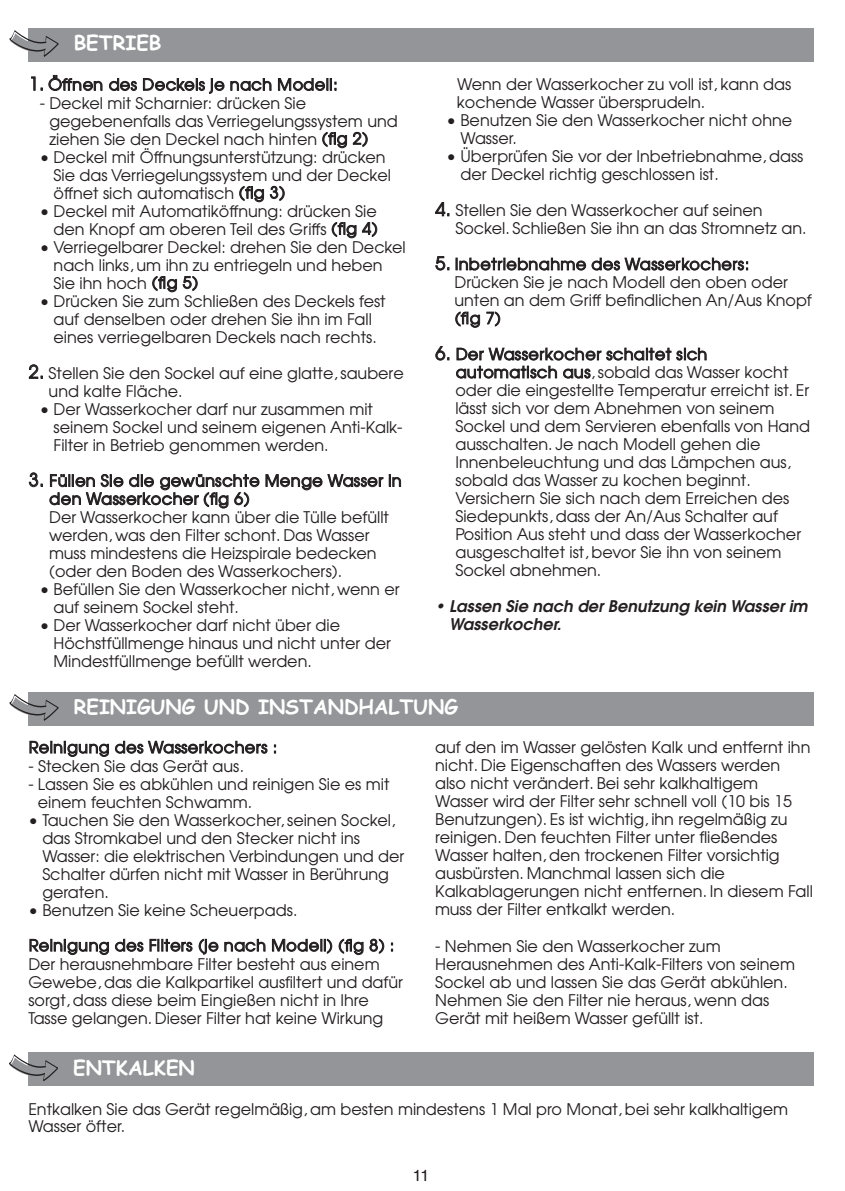
<style>
.page{position:relative;width:845px;height:1191px;background:#fff}
.page>*{position:absolute;margin:0;border:0;box-sizing:border-box;transform-origin:0 0}
.t1{font:700 20px "Comic Sans MS";color:#fff}
.t2{font:16px/18px "Avant Garde";color:#231f20}
.t3{font:italic 600 16px/18px "Avant Garde";letter-spacing:.005em;color:#231f20}
.t4{font:16px "Avant Garde";letter-spacing:.03em;color:#231f20}
.t5{font:16px "Avant Garde";letter-spacing:.035em;color:#231f20}
.t6{font:16px "Helvetica";color:#231f20}
.s1{font-size:18px}
</style>
<div class="page">
<div style="left:28px;top:28px;width:786px;height:34px;background:#939598"></div>
<svg style="left:10px;top:30px;width:48px;height:27px"></svg>
<div style="left:28px;top:692px;width:786px;height:33px;background:#939598"></div>
<svg style="left:10px;top:694px;width:48px;height:27px"></svg>
<div style="left:28px;top:1052px;width:785px;height:34px;background:#939598"></div>
<svg style="left:9px;top:1054px;width:49px;height:27px"></svg>
<p class="t1" style="left:74px;top:32px;width:89px">BETRIEB</p>
<p class="t4" style="left:29px;top:75px;width:310px"><span class="s1">1.</span> Öffnen des Deckels je nach Modell:</p>
<p class="t2" style="left:49px;top:94px;width:350px;text-indent:-10px">- Deckel mit Scharnier: drücken Sie gegebenenfalls das Verriegelungssystem und ziehen Sie den Deckel nach hinten (fig 2)</p>
<p class="t2" style="left:54px;top:148px;width:339px;text-indent:-14px">• Deckel mit Öffnungsunterstützung: drücken<br>Sie das Verriegelungssystem und der Deckel öffnet sich automatisch (fig 3)</p>
<p class="t2" style="left:40px;top:202px;width:339px;text-align:right">• Deckel mit Automatiköffnung: drücken Sie den Knopf am oberen Teil des Griffs (fig 4)</p>
<p class="t2" style="left:54px;top:238px;width:354px;text-indent:-14px">• Verriegelbarer Deckel: drehen Sie den Deckel nach links, um ihn zu entriegeln und heben<br>Sie ihn hoch (fig 5)</p>
<p class="t2" style="left:40px;top:292px;width:347px;text-align:center">• Drücken Sie zum Schließen des Deckels fest auf denselben oder drehen Sie ihn im Fall eines verriegelbaren Deckels nach rechts.</p>
<p class="t2" style="left:49px;top:364px;width:357px;text-indent:-20px"><span class="s1">2.</span> Stellen Sie den Sockel auf eine glatte, saubere und kalte Fläche.</p>
<p class="t2" style="left:54px;top:400px;width:350px;text-indent:-14px">• Der Wasserkocher darf nur zusammen mit seinem Sockel und seinem eigenen Anti-Kalk-<br>Filter in Betrieb genommen werden.</p>
<p class="t2" style="left:49px;top:472px;width:354px;text-indent:-20px"><span class="s1">3.</span> Füllen Sie die gewünschte Menge Wasser in den Wasserkocher (fig 6)<br>Der Wasserkocher kann über die Tülle befüllt werden, was den Filter schont. Das Wasser muss mindestens die Heizspirale bedecken (oder den Boden des Wasserkochers).</p>
<p class="t2" style="left:54px;top:580px;width:347px;text-indent:-14px">• Befüllen Sie den Wasserkocher nicht, wenn er auf seinem Sockel steht.</p>
<p class="t2" style="left:54px;top:616px;width:339px;text-indent:-14px">• Der Wasserkocher darf nicht über die<br>Höchstfüllmenge hinaus und nicht unter der<br>Mindestfüllmenge befüllt werden.</p>
<p class="t2" style="left:457px;top:76px;width:336px">Wenn der Wasserkocher zu voll ist, kann das kochende Wasser übersprudeln.</p>
<p class="t2" style="left:460px;top:112px;width:333px;text-indent:-14px">• Benutzen Sie den Wasserkocher nicht ohne<br>Wasser.</p>
<p class="t2" style="left:460px;top:148px;width:344px;text-indent:-14px">• Überprüfen Sie vor der Inbetriebnahme, dass der Deckel richtig geschlossen ist.</p>
<p class="t2" style="left:455px;top:202px;width:353px;text-indent:-20px"><span class="s1">4.</span> Stellen Sie den Wasserkocher auf seinen<br>Sockel. Schließen Sie ihn an das Stromnetz an.</p>
<p class="t2" style="left:454px;top:255px;width:359px;text-indent:-19px"><span class="s1">5.</span> Inbetriebnahme des Wasserkochers:<br>Drücken Sie je nach Modell den oben oder unten an dem Griff befindlichen An/Aus Knopf (fig 7)</p>
<p class="t2" style="left:455px;top:345px;width:356px;text-indent:-20px"><span class="s1">6.</span> Der Wasserkocher schaltet sich automatisch aus, sobald das Wasser kocht oder die eingestellte Temperatur erreicht ist. Er lässt sich vor dem Abnehmen von seinem Sockel und dem Servieren ebenfalls von Hand ausschalten. Je nach Modell gehen die Innenbeleuchtung und das Lämpchen aus, sobald das Wasser zu kochen beginnt.<br>Versichern Sie sich nach dem Erreichen des Siedepunkts, dass der An/Aus Schalter auf Position Aus steht und dass der Wasserkocher ausgeschaltet ist, bevor Sie ihn von seinem Sockel abnehmen.</p>
<p class="t3" style="left:449px;top:599px;width:360px;text-indent:-14px">• Lassen Sie nach der Benutzung kein Wasser im<br>Wasserkocher.</p>
<p class="t1" style="left:74px;top:695px;width:386px">REINIGUNG UND INSTANDHALTUNG</p>
<p class="t5" style="left:29px;top:738px;width:250px">Reinigung des Wasserkochers :</p>
<p class="t2" style="left:28px;top:757px;width:217px">- Stecken Sie das Gerät aus.</p>
<p class="t2" style="left:38px;top:775px;width:353px;text-indent:-10px">- Lassen Sie es abkühlen und reinigen Sie es mit einem feuchten Schwamm.</p>
<p class="t2" style="left:42px;top:811px;width:363px;text-indent:-14px">• Tauchen Sie den Wasserkocher, seinen Sockel, das Stromkabel und den Stecker nicht ins Wasser: die elektrischen Verbindungen und der Schalter dürfen nicht mit Wasser in Berührung geraten.</p>
<p class="t2" style="left:28px;top:901px;width:271px">• Benutzen Sie keine Scheuerpads.</p>
<p class="t2" style="left:28px;top:936px;width:376px">Reinigung des Filters (je nach Modell) (fig 8) :<br>Der herausnehmbare Filter besteht aus einem Gewebe, das die Kalkpartikel ausfiltert und dafür sorgt, dass diese beim Eingießen nicht in Ihre Tasse gelangen. Dieser Filter hat keine Wirkung</p>
<p class="t2" style="left:435px;top:739px;width:379px">auf den im Wasser gelösten Kalk und entfernt ihn nicht. Die Eigenschaften des Wassers werden also nicht verändert. Bei sehr kalkhaltigem Wasser wird der Filter sehr schnell voll (10 bis 15<br>Benutzungen). Es ist wichtig, ihn regelmäßig zu reinigen. Den feuchten Filter unter fließendes Wasser halten, den trockenen Filter vorsichtig ausbürsten. Manchmal lassen sich die Kalkablagerungen nicht entfernen. In diesem Fall muss der Filter entkalkt werden.</p>
<p class="t2" style="left:435px;top:937px;width:361px">- Nehmen Sie den Wasserkocher zum Herausnehmen des Anti-Kalk-Filters von seinem Sockel ab und lassen Sie das Gerät abkühlen.<br>Nehmen Sie den Filter nie heraus, wenn das Gerät mit heißem Wasser gefüllt ist.</p>
<p class="t1" style="left:73px;top:1056px;width:123px">ENTKALKEN</p>
<p class="t2" style="left:28px;top:1100px;width:761px;line-height:17px">Entkalken Sie das Gerät regelmäßig, am besten mindestens 1 Mal pro Monat, bei sehr kalkhaltigem<br>Wasser öfter.</p>
<p class="t6" style="left:413px;top:1166px;width:18px">11</p>
</div>
